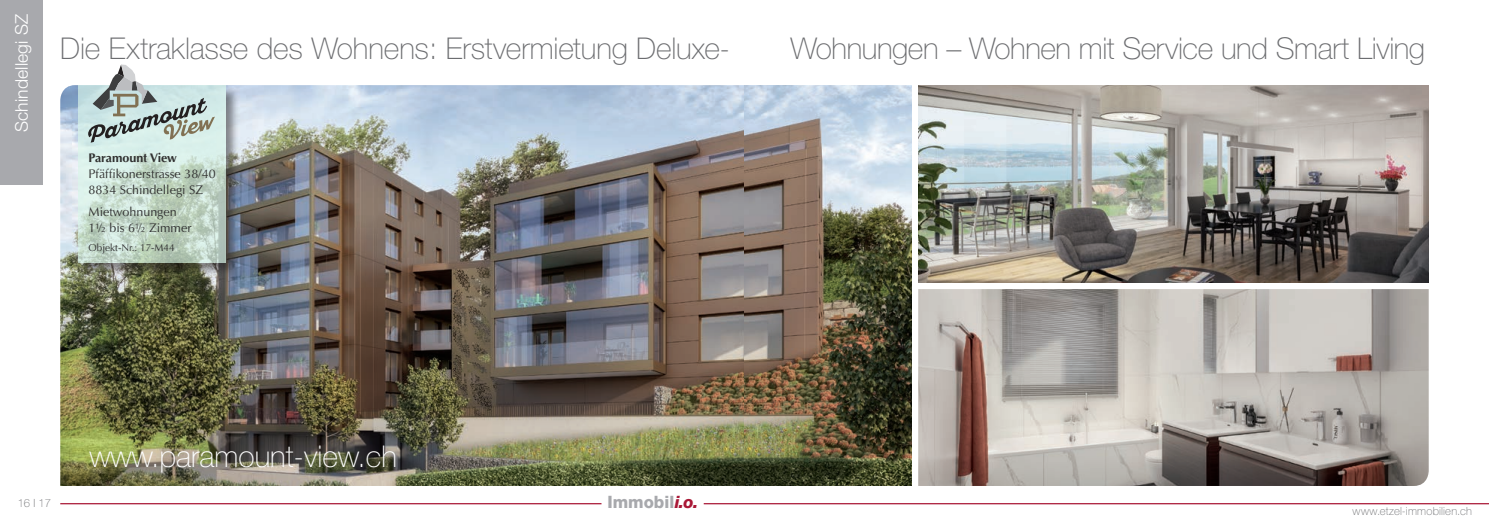
<style>
.page{position:relative;width:1489px;height:525px;background:#fff}
.page>*{position:absolute;margin:0;border:0;box-sizing:border-box;transform-origin:0 0}
.t1{font:100 30px "Helvetica Neue";letter-spacing:-.01em;color:#6c6d70}
.t2{font:100 30px "Helvetica Neue";color:#fff}
.t3{font:300 17.5px "Helvetica Neue";letter-spacing:.005em;color:#fff}
.t4{font:800 17px "Helvetica Neue";color:#a8a9ad}
.t5{font:12.5px/15.6px "Optima";color:#303030}
.t6{font:700 12.5px "Optima";color:#303030}
.t7{font:100 11.25px "Helvetica Neue";letter-spacing:.015em;color:#6c6d70}
.t8{font:10px "Optima";color:#303030}
.s1{font-style:italic;color:#a91836}
</style>
<div class="page">
<hr style="left:703px;top:503px;width:785px;height:1px;background:#a91836">
<hr style="left:60px;top:503px;width:541px;height:1px;background:#a91836">
<img style="left:60px;top:85px;width:684px;height:400px">
<div style="left:0;top:0;width:43px;height:184px;background:#a8a9ad"></div>
<img style="left:918px;top:85px;width:510px;height:197px">
<img style="left:918px;top:289px;width:510px;height:196px">
<div style="left:78px;top:85px;width:161px;height:191px;background:#231f20;opacity:.75"></div>
<svg style="left:78px;top:85px;width:147px;height:177px;background:#c7dcd0"></svg>
<svg style="left:88px;top:64px;width:127px;height:79px"></svg>
<img style="left:744px;top:85px;width:167px;height:400px">
<p class="t3" style="left:11px;top:132px;width:119px;rotate:-90deg">Schindellegi SZ</p>
<p class="t1" style="left:60px;top:31px;width:671px">Die Extraklasse des Wohnens: Erstvermietung Deluxe-</p>
<p class="t1" style="left:790px;top:31px;width:636px">Wohnungen – Wohnen mit Service und Smart Living</p>
<p class="t6" style="left:89px;top:151px;width:90px">Paramount View</p>
<p class="t5" style="left:89px;top:166px;width:128px">Pfäffikonerstrasse 38/40<br>8834 Schindellegi SZ</p>
<p class="t5" style="left:89px;top:204px;width:104px">Mietwohnungen<br>1½ bis 6½ Zimmer</p>
<p class="t8" style="left:89px;top:242px;width:87px">Objekt-Nr.: 17-M44</p>
<p class="t2" style="left:89px;top:439px;width:309px">www.paramount-view.ch</p>
<p class="t7" style="left:18px;top:496px;width:35px">16 I 17</p>
<p class="t4" style="left:607px;top:491px;width:92px">Immobil<span class="s1">i.o.</span></p>
<p class="t7" style="left:1352px;top:504px;width:121px">www.etzel-immobilien.ch</p>
</div>
